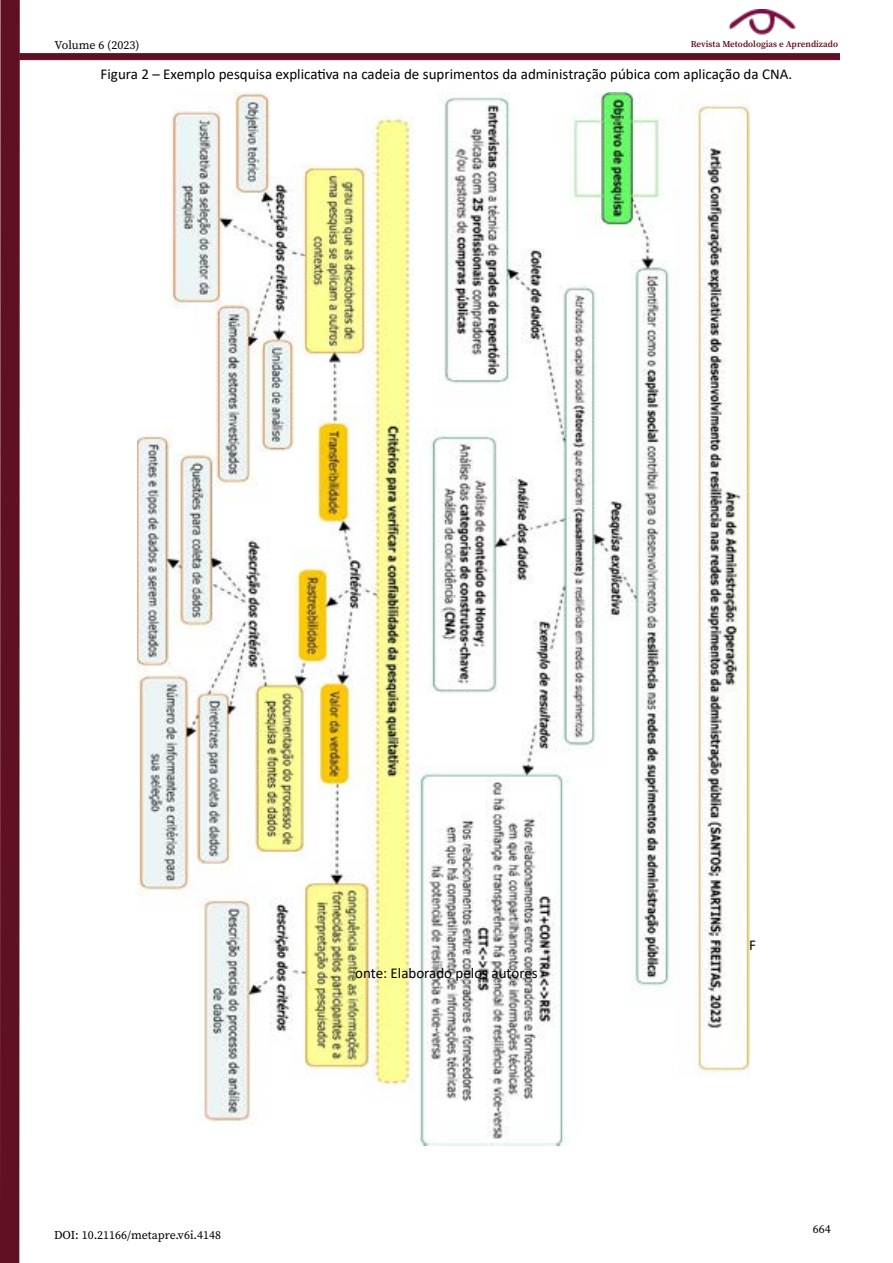
<style>
.page{position:relative;width:893px;height:1263px;background:#fff}
.page>*{position:absolute;margin:0;border:0;box-sizing:border-box;transform-origin:0 0}
.t1{font:15px "Calibri";color:#000}
.t2{font:12px "Source Serif Pro";color:#000}
.t3{font:600 9px "Source Serif Pro";color:#601023}
</style>
<div class="page">
<div style="left:0;top:0;width:20px;height:1263px;background:#5f1022"></div>
<div style="left:20px;top:53px;width:820px;height:7px;background:#5f1022;border:1px solid #5e1021"></div>
<img style="left:728px;top:10px;width:68px;height:25px">
<img style="left:137px;top:92px;width:612px;height:1053px">
<p class="t2" style="left:55px;top:37px;width:86px">Volume 6 (2023)</p>
<p class="t3" style="left:691px;top:38px;width:149px">Revista Metodologias e Aprendizado</p>
<p class="t1" style="left:101px;top:64px;width:693px">Figura 2 – Exemplo pesquisa explicativa na cadeia de suprimentos da administração púbica com aplicação da CNA.</p>
<p class="t2" style="left:54px;top:1227px;width:169px">DOI: 10.21166/metapre.v6i.4148</p>
<p class="t1" style="left:355px;top:963px;width:184px">onte: Elaborado pelos autores</p>
<p class="t1" style="left:749px;top:935px;width:8px">F</p>
<p class="t2" style="left:813px;top:1220px;width:19px">664</p>
</div>
